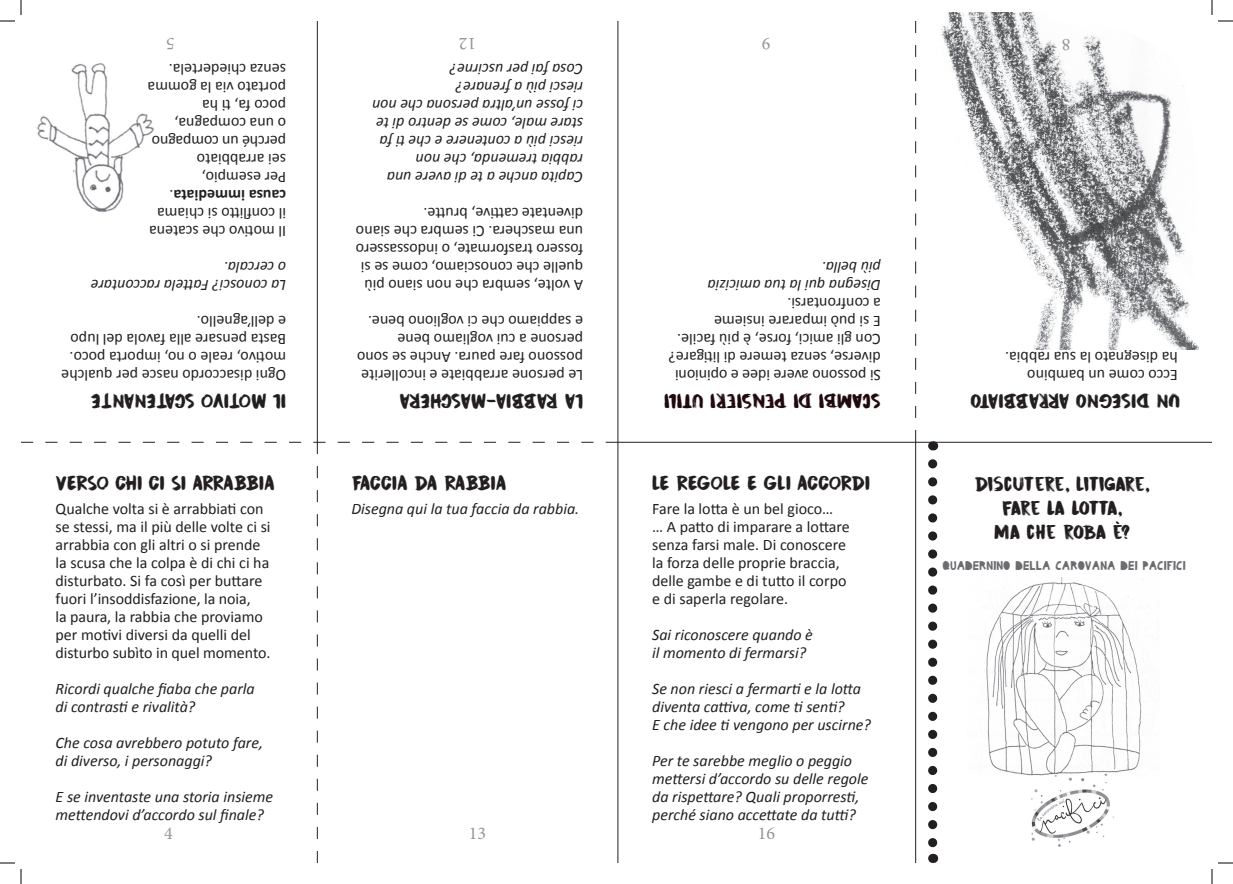
<style>
.page{position:relative;width:1233px;height:884px;background:#fff}
.page>*{position:absolute;margin:0;border:0;box-sizing:border-box;transform-origin:0 0}
.t1{font:18px "DK Cinnabar Brush";letter-spacing:-.045em;color:#231f20}
.t2{font:18px "DK Cinnabar Brush";letter-spacing:-.02em;color:#231f20}
.t3{font:18px "DK Cinnabar Brush";letter-spacing:-.04em;color:#200a0d}
.t4{font:18px "DK Cinnabar Brush";letter-spacing:-.08em;color:#231f20}
.t5{font:18px "Minion Pro";color:#939598}
.t6{font:18px "DK Cinnabar Brush";letter-spacing:-.025em;color:#231f20}
.t7{font:16px/18px "Calibri";color:#231f20}
.t8{font:italic 16px/18px "Calibri";color:#231f20}
.t9{font:700 16px "Calibri";color:#231f20}
.t10{font:9px "Paper Cut";color:#6c6d70}
.s1{font-weight:400}
</style>
<div class="page">
<svg style="left:928px;top:464px;width:9px;height:399px"></svg>
<img style="left:1031px;top:777px;width:82px;height:70px">
<hr style="left:617px;top:21px;width:1px;height:842px;background:#231f20">
<hr style="left:317px;top:21px;width:1px;height:421px;background:#231f20">
<svg style="left:915px;top:21px;width:1px;height:421px"></svg>
<hr style="left:915px;top:442px;width:1px;height:421px;background:#231f20">
<hr style="left:618px;top:442px;width:594px;height:1px;background:#231f20">
<img style="left:941px;top:12px;width:257px;height:338px">
<img style="left:986px;top:578px;width:156px;height:199px">
<img style="left:37px;top:63px;width:117px;height:150px">
<svg style="left:1218px;top:20px;width:15px;height:2px"></svg>
<svg style="left:1218px;top:862px;width:15px;height:2px"></svg>
<svg style="left:0;top:0;width:22px;height:22px"></svg>
<svg style="left:0;top:442px;width:618px;height:442px"></svg>
<svg style="left:1211px;top:0;width:1px;height:15px"></svg>
<svg style="left:1211px;top:869px;width:1px;height:15px"></svg>
<p class="t5" style="left:175px;top:56px;width:10px;rotate:-180deg">5</p>
<p class="t5" style="left:476px;top:56px;width:19px;rotate:-180deg">12</p>
<p class="t5" style="left:770px;top:56px;width:10px;rotate:-180deg">9</p>
<p class="t5" style="left:1070px;top:57px;width:17px;rotate:-180deg">88</p>
<p class="t7" style="left:286px;top:79px;width:119px;rotate:-180deg">senza chiedertela.</p>
<p class="t8" style="left:583px;top:79px;width:135px;rotate:-180deg">Cosa fai per uscirne?</p>
<p class="t7" style="left:286px;top:97px;width:140px;rotate:-180deg">portato via la gomma</p>
<p class="t7" style="left:286px;top:115px;width:85px;rotate:-180deg">poco fa, ti ha</p>
<p class="t7" style="left:286px;top:133px;width:113px;rotate:-180deg">o una compagna,</p>
<p class="t7" style="left:286px;top:151px;width:136px;rotate:-180deg">perché un compagno</p>
<p class="t8" style="left:583px;top:151px;width:212px;rotate:-180deg">riesci più a contenere e che ti fa stare male, come se dentro di te ci fosse un’altra persona che non riesci più a frenare?</p>
<p class="t7" style="left:286px;top:169px;width:91px;rotate:-180deg">sei arrabbiato</p>
<p class="t8" style="left:583px;top:169px;width:169px;rotate:-180deg">rabbia tremenda, che non</p>
<p class="t7" style="left:286px;top:187px;width:86px;rotate:-180deg">Per esempio,</p>
<p class="t8" style="left:583px;top:187px;width:198px;rotate:-180deg">Capita anche a te di avere una</p>
<p class="t9" style="left:286px;top:206px;width:118px;rotate:-180deg">causa immediata<span class="s1">.</span></p>
<p class="t7" style="left:286px;top:223px;width:130px;rotate:-180deg">il conflitto si chiama</p>
<p class="t7" style="left:583px;top:223px;width:161px;rotate:-180deg">diventate cattive, brutte.</p>
<p class="t7" style="left:286px;top:241px;width:138px;rotate:-180deg">Il motivo che scatena</p>
<p class="t7" style="left:583px;top:259px;width:229px;rotate:-180deg">fossero trasformate, o indossassero una maschera. Ci sembra che siano</p>
<p class="t8" style="left:286px;top:277px;width:64px;rotate:-180deg">o cercala.</p>
<p class="t8" style="left:286px;top:295px;width:197px;rotate:-180deg">La conosci? Fattela raccontare</p>
<p class="t7" style="left:583px;top:295px;width:224px;rotate:-180deg">A volte, sembra che non siano più quelle che conosciamo, come se si</p>
<p class="t8" style="left:881px;top:277px;width:61px;rotate:-180deg">più bella.</p>
<p class="t8" style="left:881px;top:295px;width:175px;rotate:-180deg">Disegna qui la tua amicizia</p>
<p class="t7" style="left:881px;top:313px;width:95px;rotate:-180deg">a confrontarsi.</p>
<p class="t7" style="left:286px;top:331px;width:91px;rotate:-180deg">e dell’agnello.</p>
<p class="t7" style="left:583px;top:331px;width:217px;rotate:-180deg">e sappiamo che ci vogliono bene.</p>
<p class="t7" style="left:881px;top:331px;width:168px;rotate:-180deg">E si può imparare insieme</p>
<p class="t7" style="left:286px;top:349px;width:217px;rotate:-180deg">Basta pensare alla favola del lupo</p>
<p class="t7" style="left:286px;top:367px;width:218px;rotate:-180deg">motivo, reale o no, importa poco.</p>
<p class="t7" style="left:583px;top:349px;width:187px;rotate:-180deg">persone a cui vogliamo bene</p>
<p class="t7" style="left:583px;top:367px;width:228px;rotate:-180deg">possono fare paura. Anche se sono</p>
<p class="t7" style="left:881px;top:367px;width:214px;rotate:-180deg">diverse, senza temere di litigare?<br>Con gli amici, forse, è più facile.</p>
<p class="t7" style="left:286px;top:385px;width:226px;rotate:-180deg">Ogni disaccordo nasce per qualche</p>
<p class="t7" style="left:583px;top:385px;width:223px;rotate:-180deg">Le persone arrabbiate e incollerite</p>
<p class="t7" style="left:881px;top:385px;width:207px;rotate:-180deg">Si possono avere idee e opinioni</p>
<p class="t2" style="left:286px;top:414px;width:197px;rotate:-180deg">IL MOTIVO SCATENANTE</p>
<p class="t1" style="left:583px;top:413px;width:185px;rotate:-180deg">LA RABBIA-MASCHERA</p>
<p class="t3" style="left:881px;top:413px;width:218px;rotate:-180deg">SCAMBI DI PENSIERI UTILI</p>
<p class="t1" style="left:56px;top:471px;width:221px">VERSO CHI CI SI ARRABBIA</p>
<p class="t1" style="left:351px;top:471px;width:157px">FACCIA DA RABBIA</p>
<p class="t2" style="left:652px;top:471px;width:219px">LE REGOLE E GLI ACCORDI</p>
<p class="t7" style="left:56px;top:498px;width:216px">Qualche volta si è arrabbiati con se stessi, ma il più delle volte ci si arrabbia con gli altri o si prende</p>
<p class="t7" style="left:56px;top:552px;width:215px">la scusa che la colpa è di chi ci ha</p>
<p class="t7" style="left:56px;top:570px;width:208px">disturbato. Si fa così per buttare fuori l’insoddisfazione, la noia,</p>
<p class="t7" style="left:56px;top:606px;width:209px">la paura, la rabbia che proviamo per motivi diversi da quelli del</p>
<p class="t7" style="left:56px;top:642px;width:216px">disturbo subìto in quel momento.</p>
<p class="t8" style="left:56px;top:679px;width:201px">Ricordi qualche fiaba che parla</p>
<p class="t8" style="left:56px;top:697px;width:141px">di contrasti e rivalità?</p>
<p class="t8" style="left:56px;top:733px;width:209px">Che cosa avrebbero potuto fare,</p>
<p class="t8" style="left:56px;top:751px;width:158px">di diverso, i personaggi?</p>
<p class="t8" style="left:56px;top:787px;width:219px">E se inventaste una storia insieme</p>
<p class="t8" style="left:56px;top:805px;width:210px">mettendovi d’accordo sul finale?</p>
<p class="t8" style="left:351px;top:499px;width:229px">Disegna qui la tua faccia da rabbia.</p>
<p class="t7" style="left:652px;top:498px;width:183px">Fare la lotta è un bel gioco…</p>
<p class="t7" style="left:652px;top:516px;width:199px">… A patto di imparare a lottare</p>
<p class="t7" style="left:652px;top:534px;width:195px">senza farsi male. Di conoscere</p>
<p class="t7" style="left:652px;top:552px;width:189px">la forza delle proprie braccia,</p>
<p class="t7" style="left:652px;top:570px;width:196px">delle gambe e di tutto il corpo</p>
<p class="t7" style="left:652px;top:588px;width:137px">e di saperla regolare.</p>
<p class="t8" style="left:652px;top:625px;width:162px">Sai riconoscere quando è</p>
<p class="t8" style="left:652px;top:643px;width:155px">il momento di fermarsi?</p>
<p class="t8" style="left:652px;top:679px;width:210px">Se non riesci a fermarti e la lotta diventa cattiva, come ti senti?</p>
<p class="t8" style="left:652px;top:715px;width:220px">E che idee ti vengono per uscirne?</p>
<p class="t8" style="left:652px;top:751px;width:201px">Per te sarebbe meglio o peggio</p>
<p class="t8" style="left:652px;top:769px;width:218px">mettersi d’accordo su delle regole da rispettare? Quali proporresti, perché siano accettate da tutti?</p>
<p class="t5" style="left:164px;top:821px;width:10px">4</p>
<p class="t5" style="left:469px;top:821px;width:19px">13</p>
<p class="t5" style="left:758px;top:821px;width:19px">16</p>
<p class="t7" style="left:1177px;top:367px;width:174px;rotate:-180deg">ha disegnato la sua rabbia.</p>
<p class="t7" style="left:1177px;top:385px;width:152px;rotate:-180deg">Ecco come un bambino</p>
<p class="t1" style="left:1180px;top:413px;width:211px;rotate:-180deg">UN DISEGNO ARRABBIATO</p>
<p class="t1" style="left:974px;top:471px;width:177px">DISCUTERE, LITIGARE,</p>
<p class="t4" style="left:1001px;top:495px;width:122px">FARE LA LOTTA,</p>
<p class="t6" style="left:994px;top:519px;width:138px">MA CHE ROBA È?</p>
<p class="t10" style="left:942px;top:559px;width:245px">QUADERNINO DELLA CAROVANA DEI PACIFICI</p>
</div>
